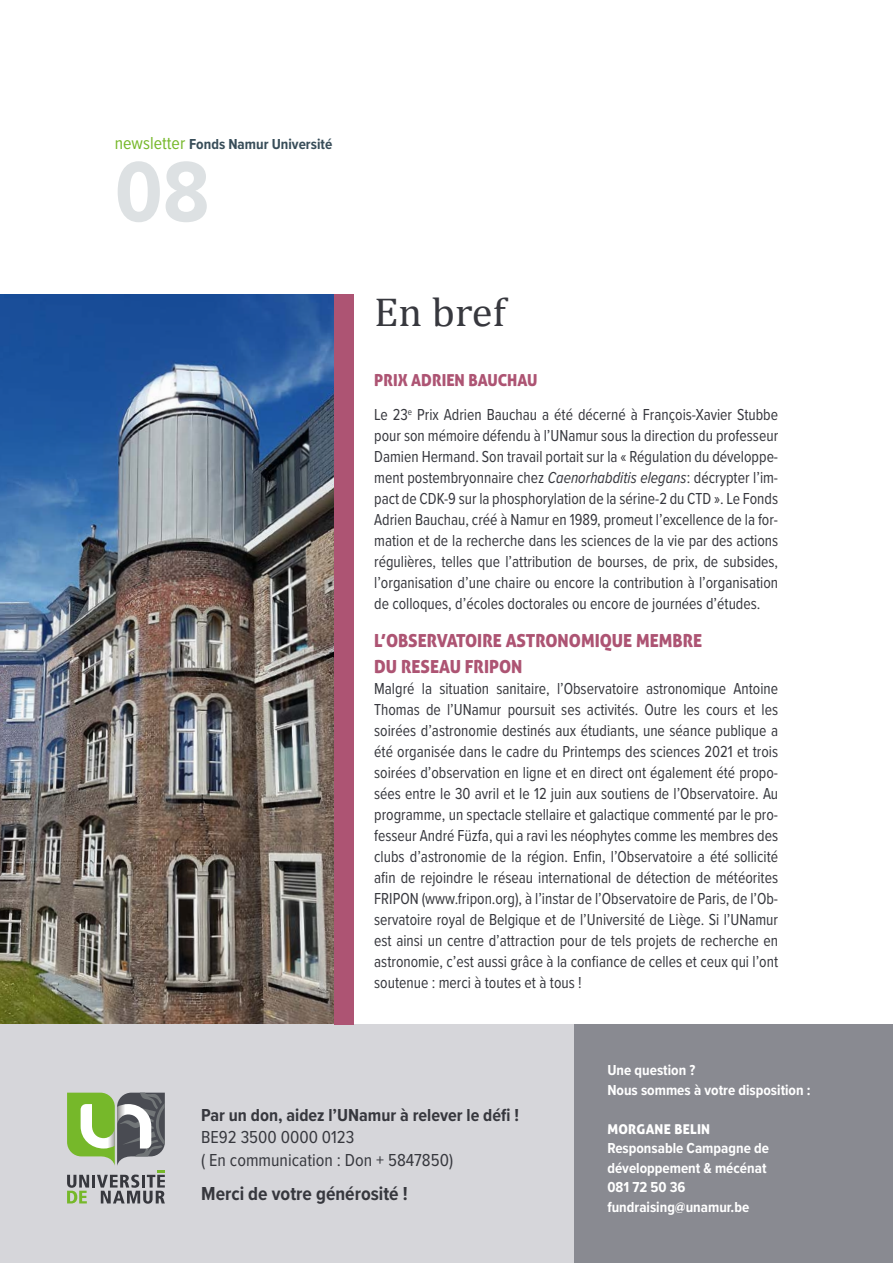
<style>
.page{position:relative;width:893px;height:1263px;background:#fff}
.page>*{position:absolute;margin:0;border:0;box-sizing:border-box;transform-origin:0 0}
.t1{font:700 88.5px "Proxima Nova Cond";color:#dde1e3}
.t2{font:40.5px "Cambria";color:#37383e;scale:1.05 1}
.t3{font:700 19.5px "Proxima Nova Cond";color:#37383e}
.t4{font:18px/25.5px "Aller Display";color:#ad5473;scale:.95 1}
.t5{font:18px/23.4px "Proxima Nova Cond";color:#37383e}
.t6{font:700 18px "Proxima Nova Cond";color:#37383e}
.t7{font:16.5px/21px "Proxima Nova Cond";color:#37383e;text-align:justify;scale:.95 1}
.t8{font:16.5px "Aller Display";color:#ad5473;scale:.95 1}
.t9{font:700 15px/19.5px "Proxima Nova Cond";color:#fff}
.t10{font:700 15px "Proxima Nova Cond";color:#384d59}
.t11{font:13.5px "Aller Display";letter-spacing:.02em;color:#fff}
.s1{font-weight:400;font-size:18px;color:#76b82a}
.s2{font-style:italic}
</style>
<div class="page">
<img style="left:0;top:294px;width:335px;height:731px">
<div style="left:0;top:1025px;width:597px;height:238px;background:#d6d6da"></div>
<div style="left:574px;top:1025px;width:319px;height:238px;background:#898a91"></div>
<svg style="left:67px;top:1093px;width:98px;height:111px"></svg>
<div style="left:335px;top:294px;width:19px;height:731px;background:#ad5473"></div>
<p class="t10" style="left:115px;top:133px;width:219px"><span class="s1">newsletter</span> Fonds Namur Université</p>
<h1 class="t1" style="left:115px;top:127px;width:96px">08</h1>
<h2 class="t2" style="left:374px;top:287px;width:127px">En bref</h2>
<p class="t8" style="left:374px;top:370px;width:173px">PRIX ADRIEN BAUCHAU</p>
<p class="t7" style="left:374px;top:403px;width:427px">Le 23<sup>e</sup> Prix Adrien Bauchau a été décerné à François-Xavier Stubbe pour son mémoire défendu à l’UNamur sous la direction du professeur Damien Hermand. Son travail portait sur la « Régulation du développe&shy;ment postembryonnaire chez <span class="s2">Caenorhabditis elegans</span>: décrypter l’im&shy;pact de CDK-9 sur la phosphorylation de la sérine-2 du CTD ». Le Fonds Adrien Bauchau, créé à Namur en 1989, promeut l’excellence de la for&shy;mation et de la recherche dans les sciences de la vie par des actions régulières, telles que l’attribution de bourses, de prix, de subsides, l’organisation d’une chaire ou encore la contribution à l’organisation de colloques, d’écoles doctorales ou encore de journées d’études.</p>
<p class="t4" style="left:374px;top:628px;width:347px">L’OBSERVATOIRE ASTRONOMIQUE MEMBRE<br>DU RESEAU FRIPON</p>
<p class="t7" style="left:374px;top:677px;width:427px">Malgré la situation sanitaire, l’Observatoire astronomique Antoine Thomas de l’UNamur poursuit ses activités. Outre les cours et les soirées d’astronomie destinés aux étudiants, une séance publique a été organisée dans le cadre du Printemps des sciences 2021 et trois soirées d’observation en ligne et en direct ont également été propo&shy;sées entre le 30 avril et le 12 juin aux soutiens de l’Observatoire. Au programme, un spectacle stellaire et galactique commenté par le pro&shy;fesseur André Füzfa, qui a ravi les néophytes comme les membres des clubs d’astronomie de la région. Enfin, l’Observatoire a été sollicité afin de rejoindre le réseau international de détection de météorites FRIPON (www.fripon.org), à l’instar de l’Observatoire de Paris, de l’Ob&shy;servatoire royal de Belgique et de l’Université de Liège. Si l’UNamur est ainsi un centre d’attraction pour de tels projets de recherche en astronomie, c’est aussi grâce à la confiance de celles et ceux qui l’ont soutenue : merci à toutes et à tous !</p>
<p class="t6" style="left:201px;top:1102px;width:319px">Par un don, aidez l’UNamur à relever le défi !</p>
<p class="t5" style="left:201px;top:1124px;width:253px">BE92 3500 0000 0123<br>( En communication : Don + 5847850)</p>
<p class="t3" style="left:201px;top:1179px;width:208px">Merci de votre générosité !</p>
<p class="t9" style="left:607px;top:1060px;width:205px">Une question ?<br>Nous sommes à votre disposition :</p>
<p class="t11" style="left:607px;top:1120px;width:104px">MORGANE BELIN</p>
<p class="t9" style="left:607px;top:1138px;width:163px">Responsable Campagne de développement &amp; mécénat<br>081 72 50 36 fundraising@unamur.be</p>
</div>
